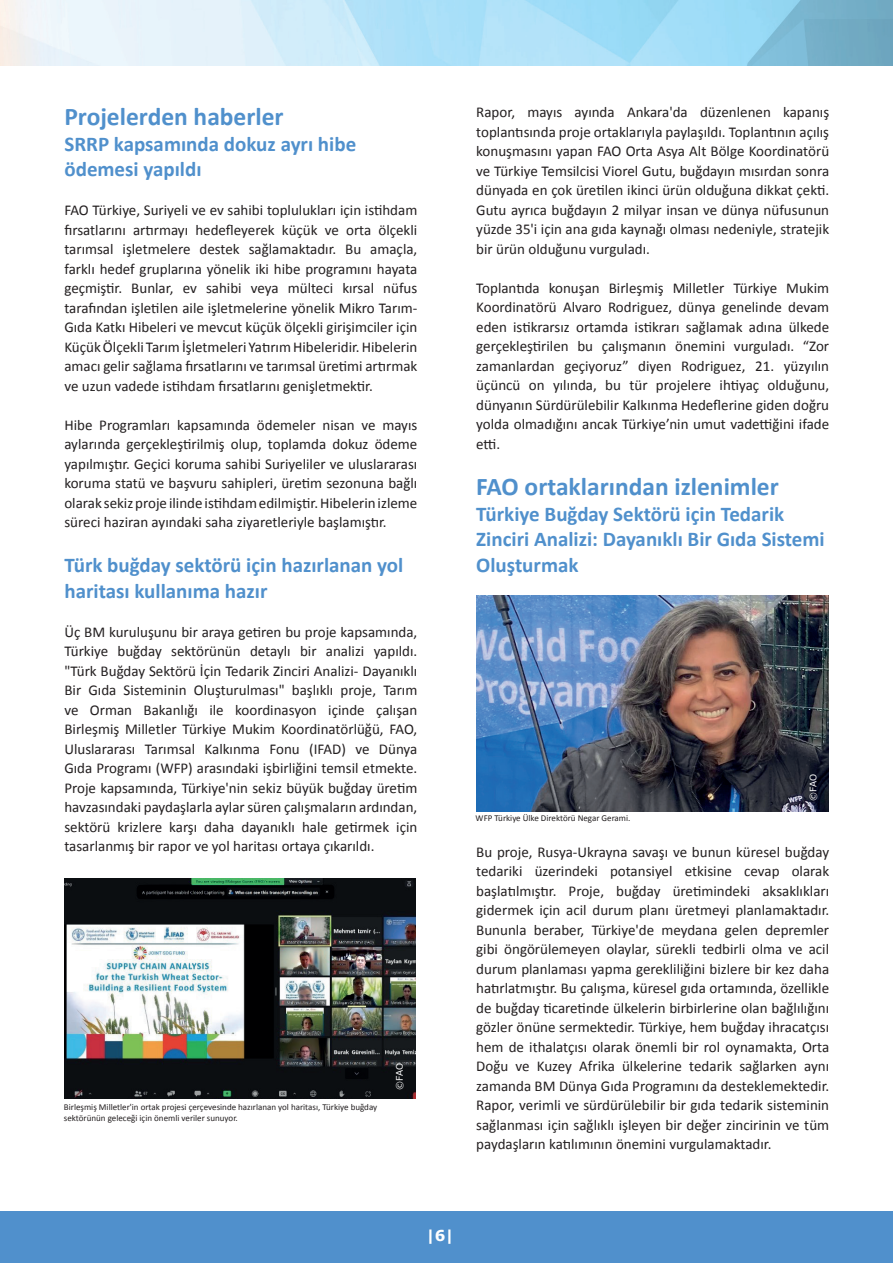
<style>
.page{position:relative;width:893px;height:1263px;background:#fff}
.page>*{position:absolute;margin:0;border:0;box-sizing:border-box;transform-origin:0 0}
.t1{font:700 25.5px "Calibri";color:#5090cc}
.t2{font:700 21px/25.5px "Calibri";color:#5090cc}
.t3{font:15px/19.5px "Calibri";color:#231f20;text-align:justify}
.t4{font:700 15px "Verdana";color:#fff}
.t5{font:9px/10.5px "Calibri";color:#231f20}
.t6{font:9px "Verdana";letter-spacing:-.025em;color:#fff}
</style>
<div class="page">
<img style="left:0;top:0;width:893px;height:66px">
<div style="left:0;top:1212px;width:893px;height:51px;background:#5090cc"></div>
<img style="left:64px;top:879px;width:352px;height:219px">
<img style="left:476px;top:595px;width:353px;height:216px">
<h1 class="t1" style="left:64px;top:100px;width:221px">Projelerden haberler</h1>
<h2 class="t2" style="left:64px;top:131px;width:293px">SRRP kapsamında dokuz ayrı hibe ödemesi yapıldı</h2>
<p class="t3" style="left:64px;top:200px;width:354px">FAO Türkiye, Suriyeli ve ev sahibi toplulukları için istihdam fırsatlarını artırmayı hedefleyerek küçük ve orta ölçekli tarımsal işletmelere destek sağlamaktadır. Bu amaçla, farklı hedef gruplarına yönelik iki hibe programını hayata geçmiştir. Bunlar, ev sahibi veya mülteci kırsal nüfus tarafından işletilen aile işletmelerine yönelik Mikro Tarım-Gıda Katkı Hibeleri ve mevcut küçük ölçekli girişimciler için Küçük Ölçekli Tarım İşletmeleri Yatırım Hibeleridir. Hibelerin amacı gelir sağlama fırsatlarını ve tarımsal üretimi artırmak ve uzun vadede istihdam fırsatlarını genişletmektir.</p>
<p class="t3" style="left:64px;top:415px;width:354px">Hibe Programları kapsamında ödemeler nisan ve mayıs aylarında gerçekleştirilmiş olup, toplamda dokuz ödeme yapılmıştır. Geçici koruma sahibi Suriyeliler ve uluslararası koruma statü ve başvuru sahipleri, üretim sezonuna bağlı olarak sekiz proje ilinde istihdam edilmiştir. Hibelerin izleme süreci haziran ayındaki saha ziyaretleriyle başlamıştır.</p>
<h2 class="t2" style="left:64px;top:552px;width:340px">Türk buğday sektörü için hazırlanan yol haritası kullanıma hazır</h2>
<p class="t3" style="left:64px;top:622px;width:354px">Üç BM kuruluşunu bir araya getiren bu proje kapsamında, Türkiye buğday sektörünün detaylı bir analizi yapıldı. "Türk Buğday Sektörü İçin Tedarik Zinciri Analizi- Dayanıklı Bir Gıda Sisteminin Oluşturulması" başlıklı proje, Tarım ve Orman Bakanlığı ile koordinasyon içinde çalışan Birleşmiş Milletler Türkiye Mukim Koordinatörlüğü, FAO, Uluslararası Tarımsal Kalkınma Fonu (IFAD) ve Dünya Gıda Programı (WFP) arasındaki işbirliğini temsil etmekte.<br>Proje kapsamında, Türkiye'nin sekiz büyük buğday üretim havzasındaki paydaşlarla aylar süren çalışmaların ardından, sektörü krizlere karşı daha dayanıklı hale getirmek için tasarlanmış bir rapor ve yol haritası ortaya çıkarıldı.</p>
<p class="t5" style="left:64px;top:1102px;width:315px">Birleşmiş Milletler'in ortak projesi çerçevesinde hazırlanan yol haritası, Türkiye buğday sektörünün geleceği için önemli veriler sunuyor.</p>
<p class="t6" style="left:393px;top:1090px;width:28px;rotate:-90deg">©️ FAO</p>
<p class="t3" style="left:476px;top:102px;width:354px">Rapor, mayıs ayında Ankara'da düzenlenen kapanış toplantısında proje ortaklarıyla paylaşıldı. Toplantının açılış konuşmasını yapan FAO Orta Asya Alt Bölge Koordinatörü ve Türkiye Temsilcisi Viorel Gutu, buğdayın mısırdan sonra dünyada en çok üretilen ikinci ürün olduğuna dikkat çekti.<br>Gutu ayrıca buğdayın 2 milyar insan ve dünya nüfusunun yüzde 35'i için ana gıda kaynağı olması nedeniyle, stratejik bir ürün olduğunu vurguladı.</p>
<p class="t3" style="left:476px;top:278px;width:354px">Toplantıda konuşan Birleşmiş Milletler Türkiye Mukim Koordinatörü Alvaro Rodriguez, dünya genelinde devam eden istikrarsız ortamda istikrarı sağlamak adına ülkede gerçekleştirilen bu çalışmanın önemini vurguladı. “Zor zamanlardan geçiyoruz” diyen Rodriguez, 21. yüzyılın üçüncü on yılında, bu tür projelere ihtiyaç olduğunu, dünyanın Sürdürülebilir Kalkınma Hedeflerine giden doğru yolda olmadığını ancak Türkiye’nin umut vadettiğini ifade etti.</p>
<h1 class="t1" style="left:476px;top:470px;width:304px">FAO ortaklarından izlenimler</h1>
<h2 class="t2" style="left:476px;top:501px;width:350px">Türkiye Buğday Sektörü için Tedarik<br>Zinciri Analizi: Dayanıklı Bir Gıda Sistemi<br>Oluşturmak</h2>
<p class="t5" style="left:476px;top:813px;width:156px">WFP Türkiye Ülke Direktörü Negar Gerami.</p>
<p class="t6" style="left:807px;top:800px;width:28px;rotate:-90deg">©️ FAO</p>
<p class="t3" style="left:476px;top:842px;width:354px">Bu proje, Rusya-Ukrayna savaşı ve bunun küresel buğday tedariki üzerindeki potansiyel etkisine cevap olarak başlatılmıştır. Proje, buğday üretimindeki aksaklıkları gidermek için acil durum planı üretmeyi planlamaktadır.<br>Bununla beraber, Türkiye'de meydana gelen depremler gibi öngörülemeyen olaylar, sürekli tedbirli olma ve acil durum planlaması yapma gerekliliğini bizlere bir kez daha hatırlatmıştır. Bu çalışma, küresel gıda ortamında, özellikle de buğday ticaretinde ülkelerin birbirlerine olan bağlılığını gözler önüne sermektedir. Türkiye, hem buğday ihracatçısı hem de ithalatçısı olarak önemli bir rol oynamakta, Orta Doğu ve Kuzey Afrika ülkelerine tedarik sağlarken aynı zamanda BM Dünya Gıda Programını da desteklemektedir.<br>Rapor, verimli ve sürdürülebilir bir gıda tedarik sisteminin sağlanması için sağlıklı işleyen bir değer zincirinin ve tüm paydaşların katılımının önemini vurgulamaktadır.</p>
<p class="t4" style="left:427px;top:1225px;width:28px">|6|</p>
</div>
